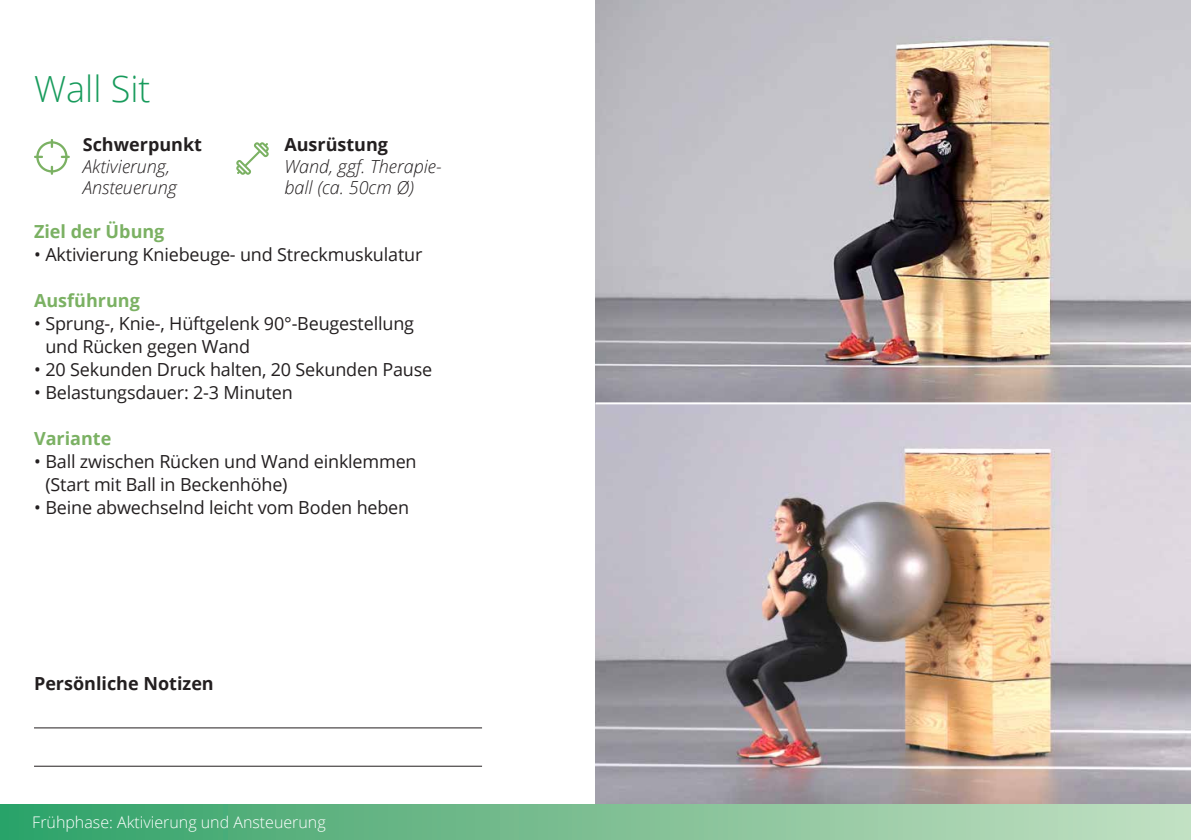
<style>
.page{position:relative;width:1191px;height:840px;background:#fff}
.page>*{position:absolute;margin:0;border:0;box-sizing:border-box;transform-origin:0 0}
.t1{font:300 36px "Open Sans";color:#189b5c}
.t2{font:18px/23px "Open Sans";letter-spacing:-.01em;color:#231f20}
.t3{font:italic 300 18px/21.6px "Open Sans";color:#231f20}
.t4{font:700 18px "Open Sans";color:#231f20}
.t5{font:700 18px "Open Sans";color:#7bb163}
.t6{font:300 16px "Open Sans";color:#fff}
</style>
<div class="page">
<img style="left:595px;top:0;width:596px;height:803px">
<div style="left:0;top:803px;width:1191px;height:36px;background:linear-gradient(to right,#31a167,#c6dfc2)"></div>
<svg style="left:236px;top:142px;width:33px;height:33px"></svg>
<svg style="left:34px;top:139px;width:36px;height:36px"></svg>
<hr style="left:34px;top:727px;width:448px;height:1px;background:#231f20">
<hr style="left:34px;top:765px;width:448px;height:1px;background:#231f20">
<hr style="left:595px;top:402px;width:596px;height:2px;background:#fff">
<h1 class="t1" style="left:34px;top:64px;width:118px">Wall Sit</h1>
<p class="t4" style="left:83px;top:132px;width:121px">Schwerpunkt</p>
<p class="t3" style="left:83px;top:155px;width:96px">Aktivierung,<br>Ansteuerung</p>
<p class="t4" style="left:284px;top:132px;width:105px">Ausrüstung</p>
<p class="t3" style="left:284px;top:155px;width:159px">Wand, ggf. Therapie&shy;ball (ca. 50cm Ø)</p>
<p class="t5" style="left:34px;top:219px;width:132px">Ziel der Übung</p>
<p class="t2" style="left:34px;top:242px;width:390px">• Aktivierung Kniebeuge- und Streckmuskulatur</p>
<p class="t5" style="left:34px;top:288px;width:107px">Ausführung</p>
<p class="t2" style="left:45px;top:311px;width:370px;text-indent:-11px">• Sprung-, Knie-, Hüftgelenk 90°-Beugestellung und Rücken gegen Wand</p>
<p class="t2" style="left:34px;top:357px;width:400px">• 20 Sekunden Druck halten, 20 Sekunden Pause</p>
<p class="t2" style="left:34px;top:380px;width:260px">• Belastungsdauer: 2-3 Minuten</p>
<p class="t5" style="left:34px;top:426px;width:79px">Variante</p>
<p class="t2" style="left:45px;top:449px;width:373px;text-indent:-11px">• Ball zwischen Rücken und Wand einklemmen (Start mit Ball in Beckenhöhe)</p>
<p class="t2" style="left:34px;top:495px;width:377px">• Beine abwechselnd leicht vom Boden heben</p>
<p class="t4" style="left:34px;top:670px;width:181px">Persönliche Notizen</p>
<p class="t6" style="left:32px;top:810px;width:295px">Frühphase: Aktivierung und Ansteuerung</p>
</div>
